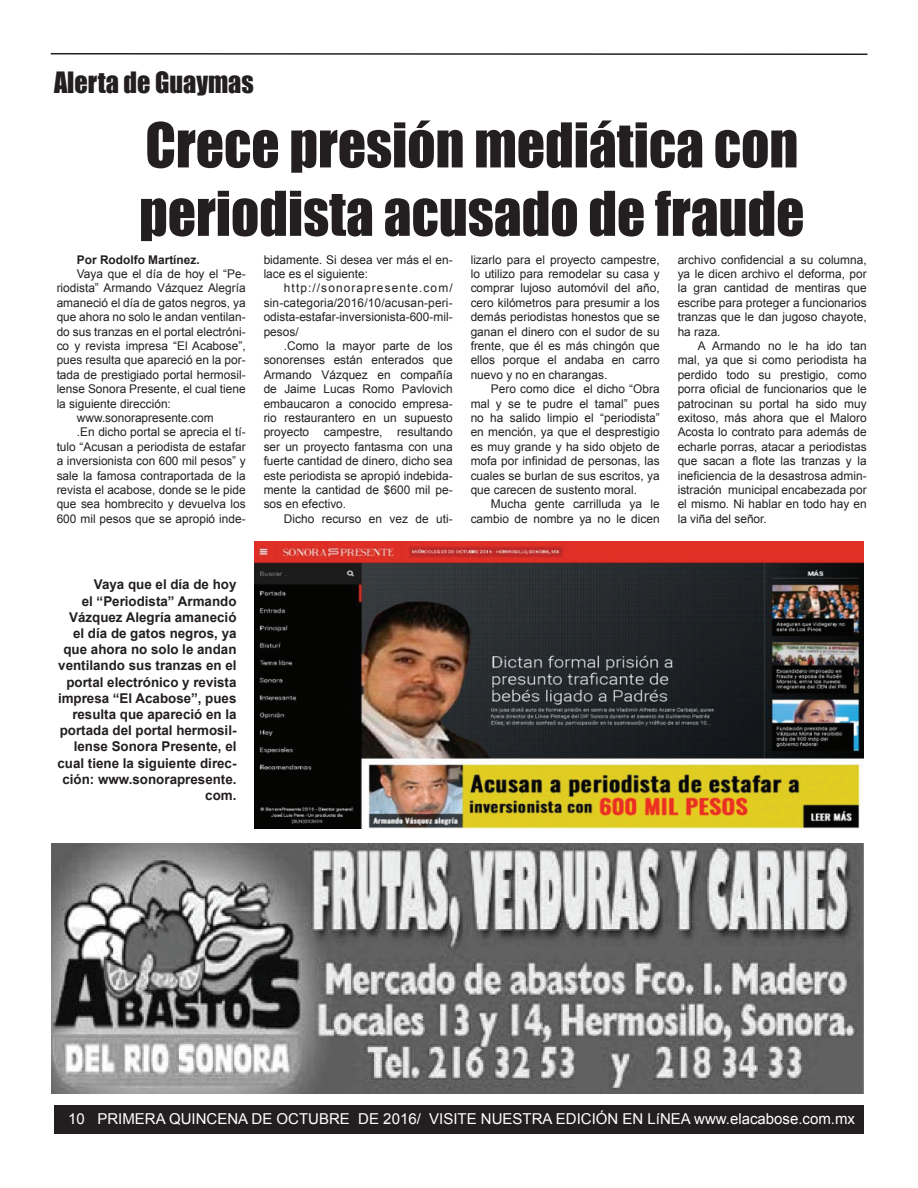
<style>
.page{position:relative;width:918px;height:1188px;background:#fff}
.page>*{position:absolute;margin:0;border:0;box-sizing:border-box;transform-origin:0 0}
.t1{font:57px/68.4px "Impact";color:#231f20}
.t2{font:27px "Impact";color:#231f20}
.t3{font:15px "Arial";color:#fff}
.t4{font:700 13.5px/16.2px "Arial";color:#231f20;text-align:right}
.t5{font:12px/14.4px "Arial";color:#231f20;text-align:justify}
.t6{font:700 12px "Arial";color:#231f20}
</style>
<div class="page">
<div style="left:54px;top:1106px;width:810px;height:28px;background:#231f20"></div>
<svg style="left:50px;top:53px;width:818px;height:2px;background:#595657"></svg>
<img style="left:255px;top:541px;width:609px;height:288px">
<img style="left:52px;top:843px;width:812px;height:251px">
<h2 class="t2" style="left:54px;top:61px;width:201px">Alerta de Guaymas</h2>
<h1 class="t1" style="left:139px;top:109px;width:667px">Crece presión mediática con periodista acusado de fraude</h1>
<p class="t6" style="left:77px;top:253px;width:124px">Por Rodolfo Martínez.</p>
<p class="t5" style="left:77px;top:267px;width:170px">Vaya que el día de hoy el “Pe-</p>
<p class="t5" style="left:57px;top:281px;width:190px">riodista” Armando Vázquez Alegría</p>
<p class="t5" style="left:57px;top:295px;width:190px">amaneció el día de gatos negros, ya</p>
<p class="t5" style="left:57px;top:310px;width:190px">que ahora no solo le andan ventilan-</p>
<p class="t5" style="left:57px;top:324px;width:190px">do sus tranzas en el portal electróni-</p>
<p class="t5" style="left:57px;top:339px;width:190px">co y revista impresa “El Acabose”,</p>
<p class="t5" style="left:57px;top:353px;width:190px">pues resulta que apareció en la por-</p>
<p class="t5" style="left:57px;top:367px;width:190px">tada de prestigiado portal hermosil-</p>
<p class="t5" style="left:57px;top:382px;width:190px">lense Sonora Presente, el cual tiene</p>
<p class="t5" style="left:57px;top:396px;width:116px">la siguiente dirección:</p>
<p class="t5" style="left:77px;top:411px;width:138px">www.sonorapresente.com</p>
<p class="t5" style="left:77px;top:425px;width:170px">.En dicho portal se aprecia el tí-</p>
<p class="t5" style="left:57px;top:439px;width:190px">tulo “Acusan a periodista de estafar</p>
<p class="t5" style="left:57px;top:454px;width:190px">a inversionista con 600 mil pesos” y</p>
<p class="t5" style="left:57px;top:468px;width:190px">sale la famosa contraportada de la</p>
<p class="t5" style="left:57px;top:483px;width:190px">revista el acabose, donde se le pide</p>
<p class="t5" style="left:57px;top:497px;width:190px">que sea hombrecito y devuelva los</p>
<p class="t5" style="left:57px;top:511px;width:190px">600 mil pesos que se apropió inde-</p>
<p class="t5" style="left:264px;top:252px;width:190px">bidamente. Si desea ver más el en&shy;lace es el siguiente:</p>
<p class="t5" style="left:264px;top:281px;width:191px;text-indent:20px">http://sonorapresente.com/ sin-categoria/2016/10/acusan-peri&shy;odista-estafar-inversionista-600-mil&shy;pesos/</p>
<p class="t5" style="left:264px;top:339px;width:190px;text-indent:20px">.Como la mayor parte de los sonorenses están enterados que Armando Vázquez en compañía de Jaime Lucas Romo Pavlovich embaucaron a conocido empresa&shy;rio restaurantero en un supuesto proyecto campestre, resultando ser un proyecto fantasma con una fuerte cantidad de dinero, dicho sea este periodista se apropió indebida&shy;mente la cantidad de $600 mil pe&shy;sos en efectivo.</p>
<p class="t5" style="left:284px;top:511px;width:170px">Dicho recurso en vez de uti-</p>
<p class="t5" style="left:471px;top:252px;width:190px">lizarlo para el proyecto campestre, lo utilizo para remodelar su casa y comprar lujoso automóvil del año, cero kilómetros para presumir a los demás periodistas honestos que se ganan el dinero con el sudor de su frente, que él es más chingón que ellos porque el andaba en carro nuevo y no en charangas.</p>
<p class="t5" style="left:471px;top:382px;width:190px;text-indent:20px">Pero como dice el dicho “Obra mal y se te pudre el tamal” pues no ha salido limpio el “periodista” en mención, ya que el desprestigio es muy grande y ha sido objeto de mofa por infinidad de personas, las cuales se burlan de sus escritos, ya que carecen de sustento moral.</p>
<p class="t5" style="left:471px;top:497px;width:190px;text-align:right">Mucha gente carrilluda ya le cambio de nombre ya no le dicen</p>
<p class="t5" style="left:678px;top:252px;width:190px">archivo confidencial a su columna, ya le dicen archivo el deforma, por la gran cantidad de mentiras que escribe para proteger a funcionarios tranzas que le dan jugoso chayote, ha raza.</p>
<p class="t5" style="left:678px;top:339px;width:190px;text-indent:20px">A Armando no le ha ido tan mal, ya que si como periodista ha perdido todo su prestigio, como porra oficial de funcionarios que le patrocinan su portal ha sido muy exitoso, más ahora que el Maloro Acosta lo contrato para además de echarle porras, atacar a periodistas que sacan a flote las tranzas y la ineficiencia de la desastrosa admin&shy;istración municipal encabezada por el mismo. Ni hablar en todo hay en la viña del señor.</p>
<p class="t4" style="left:58px;top:576px;width:181px">Vaya que el día de hoy<br>el “Periodista” Armando<br>Vázquez Alegría amaneció el día de gatos negros, ya que ahora no solo le andan ventilando sus tranzas en el portal electrónico y revista impresa “El Acabose”, pues resulta que apareció en la portada del portal hermosil&shy;lense Sonora Presente, el cual tiene la siguiente direc&shy;ción: www.sonorapresente. com.</p>
<p class="t3" style="left:68px;top:1111px;width:788px">10 PRIMERA QUINCENA DE OCTUBRE DE 2016/ VISITE NUESTRA EDICIÓN EN LíNEA www.elacabose.com.mx</p>
</div>
